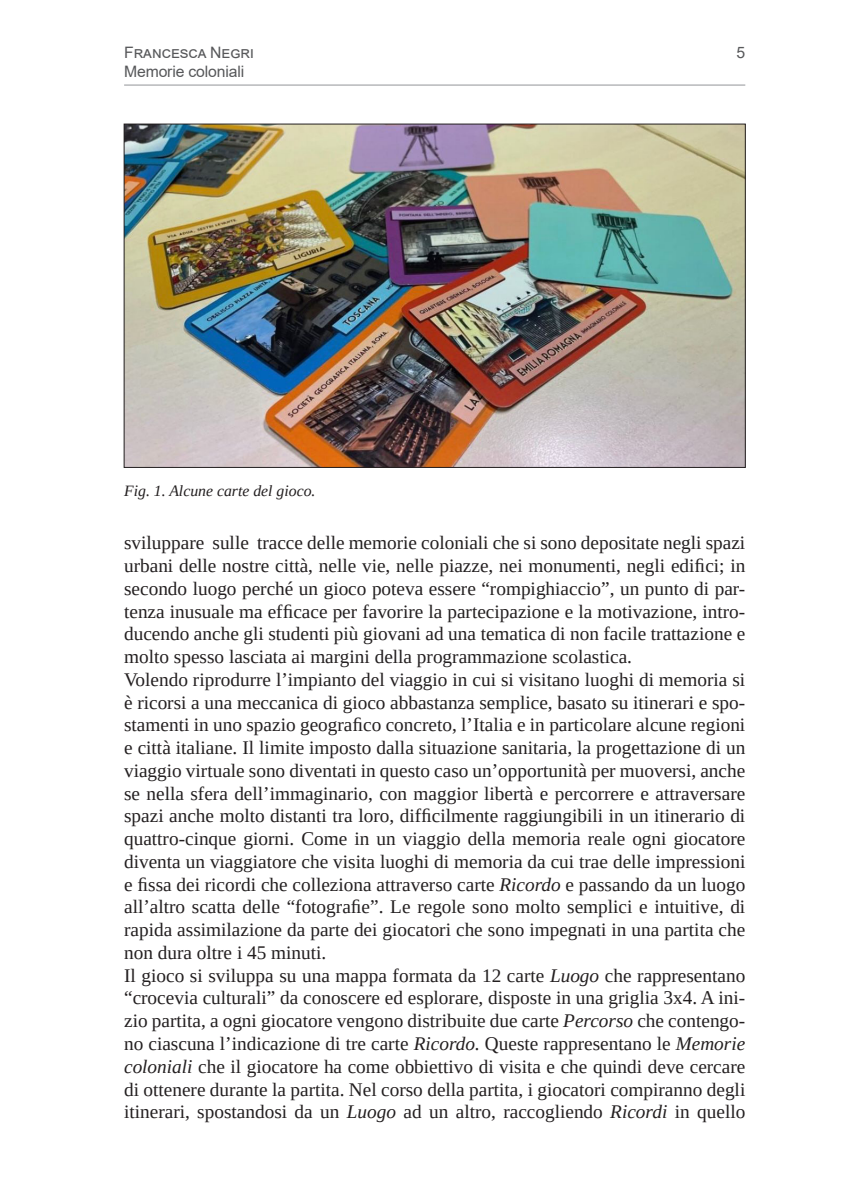
<style>
.page{position:relative;width:844px;height:1191px;background:#fff}
.page>*{position:absolute;margin:0;border:0;box-sizing:border-box;transform-origin:0 0}
.Testo_articoli{font:19.25px/22.8px "Tinos";color:#231f20;text-align:justify}
.t1{font:15.75px/19.2px "Arial";letter-spacing:-.01em;color:#57585a}
.Dida{font:italic 15.75px "Tinos";color:#231f20}
.s1{font-style:italic}
</style>
<div class="page">
<hr style="left:124px;top:85px;width:621px;height:1px;background:#939598">
<img style="left:126px;top:126px;width:617px;height:339px">
<p class="t1" style="left:124px;top:43px;width:131px">Francesca Negri<br>Memorie coloniali</p>
<p class="t1" style="left:736px;top:42px;width:10px">5</p>
<p class="Dida" style="left:124px;top:480px;width:193px">Fig. 1. Alcune carte del gioco.</p>
<p class="Testo_articoli" style="left:124px;top:531px;width:622px">sviluppare sulle tracce delle memorie coloniali che si sono depositate negli spazi urbani delle nostre città, nelle vie, nelle piazze, nei monumenti, negli edifici; in secondo luogo perché un gioco poteva essere “rompighiaccio”, un punto di par&shy;tenza inusuale ma efficace per favorire la partecipazione e la motivazione, intro&shy;ducendo anche gli studenti più giovani ad una tematica di non facile trattazione e molto spesso lasciata ai margini della programmazione scolastica.</p>
<p class="Testo_articoli" style="left:124px;top:668px;width:622px">Volendo riprodurre l’impianto del viaggio in cui si visitano luoghi di memoria si è ricorsi a una meccanica di gioco abbastanza semplice, basato su itinerari e spo&shy;stamenti in uno spazio geografico concreto, l’Italia e in particolare alcune regioni e città italiane. Il limite imposto dalla situazione sanitaria, la progettazione di un viaggio virtuale sono diventati in questo caso un’opportunità per muoversi, anche se nella sfera dell’immaginario, con maggior libertà e percorrere e attraversare spazi anche molto distanti tra loro, difficilmente raggiungibili in un itinerario di quattro-cinque giorni. Come in un viaggio della memoria reale ogni giocatore diventa un viaggiatore che visita luoghi di memoria da cui trae delle impressioni e fissa dei ricordi che colleziona attraverso carte <span class="s1">Ricordo</span> e passando da un luogo all’altro scatta delle “fotografie”. Le regole sono molto semplici e intuitive, di rapida assimilazione da parte dei giocatori che sono impegnati in una partita che non dura oltre i 45 minuti.</p>
<p class="Testo_articoli" style="left:124px;top:963px;width:622px">Il gioco si sviluppa su una mappa formata da 12 carte <span class="s1">Luogo</span> che rappresentano “crocevia culturali” da conoscere ed esplorare, disposte in una griglia 3x4. A ini&shy;zio partita, a ogni giocatore vengono distribuite due carte <span class="s1">Percorso</span> che contengo&shy;no ciascuna l’indicazione di tre carte <span class="s1">Ricordo.</span> Queste rappresentano le <span class="s1">Memorie coloniali</span> che il giocatore ha come obbiettivo di visita e che quindi deve cercare di ottenere durante la partita. Nel corso della partita, i giocatori compiranno degli itinerari, spostandosi da un <span class="s1">Luogo</span> ad un altro, raccogliendo <span class="s1">Ricordi</span> in quello</p>
</div>
